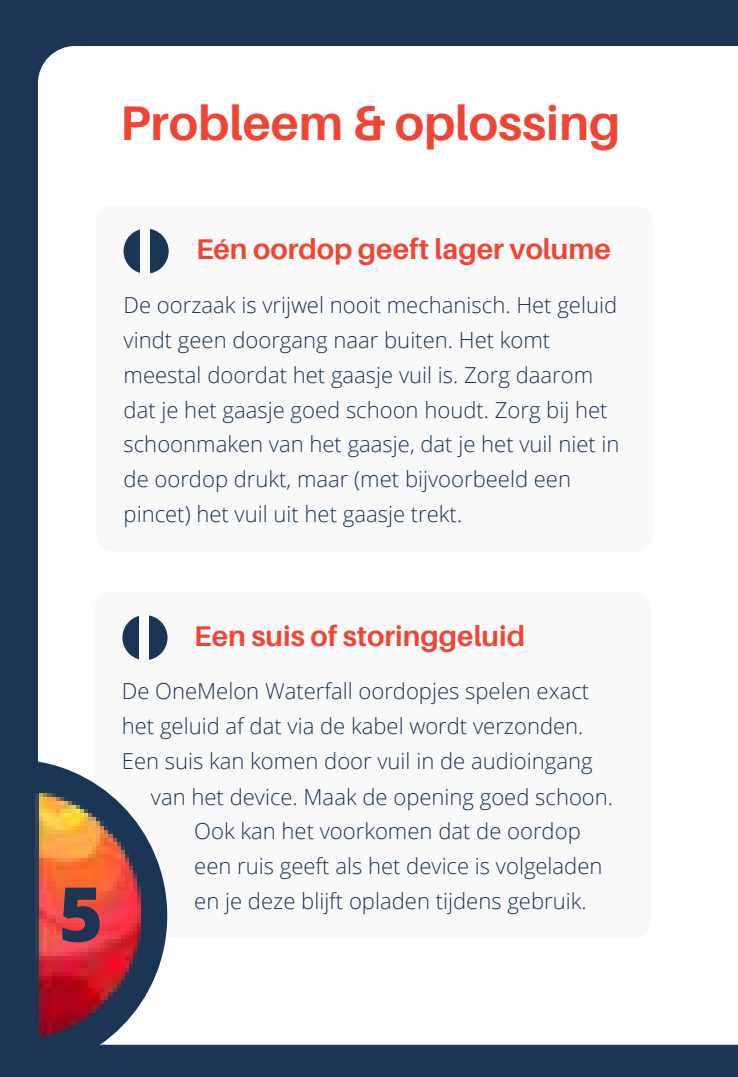
<style>
.page{position:relative;width:738px;height:1077px;background:#1c3554}
.page>*{position:absolute;margin:0;border:0;box-sizing:border-box;transform-origin:0 0}
.t1{font:800 75.6px "Open Sans";color:#1c3554}
.t2{font:700 48.4px "Aileron";color:#ef4534}
.t3{font:700 28.4px "Aileron";color:#ef4534}
.t4{font:300 22px/34.8px "Open Sans";color:#1c3554}
</style>
<div class="page">
<div style="left:38px;top:46px;width:700px;height:999px;background:#fff"></div>
<div style="left:96px;top:205px;width:557px;height:346px;background:#f9f9f9;border-radius:17px"></div>
<div style="left:95px;top:592px;width:556px;height:346px;background:#f9f9f9;border-radius:17px"></div>
<svg style="left:38px;top:759px;width:129px;height:286px"></svg>
<img style="left:35px;top:793px;width:105px;height:244px">
<div style="left:124px;top:229px;width:45px;height:45px;background:#1c3554;border-radius:50%"></div>
<div style="left:141px;top:221px;width:9px;height:57px;background:#f9f9f9"></div>
<div style="left:122px;top:615px;width:46px;height:45px;background:#1c3554;border-radius:50%"></div>
<div style="left:140px;top:608px;width:9px;height:57px;background:#f9f9f9"></div>
<h2 class="t2" style="left:120px;top:97px;width:502px">Probleem &amp; oplossing</h2>
<p class="t3" style="left:196px;top:234px;width:417px">Eén oordop geeft lager volume</p>
<p class="t4" style="left:124px;top:287px;width:498px">De oorzaak is vrijwel nooit mechanisch. Het geluid vindt geen doorgang naar buiten. Het komt meestal doordat het gaasje vuil is. Zorg daarom dat je het gaasje goed schoon houdt. Zorg bij het schoonmaken van het gaasje, dat je het vuil niet in de oordop drukt, maar (met bijvoorbeeld een pincet) het vuil uit het gaasje trekt.</p>
<h1 class="t1" style="left:59px;top:857px;width:46px">5</h1>
<p class="t3" style="left:194px;top:620px;width:332px">Een suis of storinggeluid</p>
<p class="t4" style="left:122px;top:673px;width:472px">De OneMelon Waterfall oordopjes spelen exact het geluid af dat via de kabel wordt verzonden.<br>Een suis kan komen door vuil in de audioingang</p>
<p class="t4" style="left:151px;top:779px;width:464px">van het device. Maak de opening goed schoon.</p>
<p class="t4" style="left:194px;top:813px;width:410px">Ook kan het voorkomen dat de oordop een ruis geeft als het device is volgeladen en je deze blijft opladen tijdens gebruik.</p>
</div>
